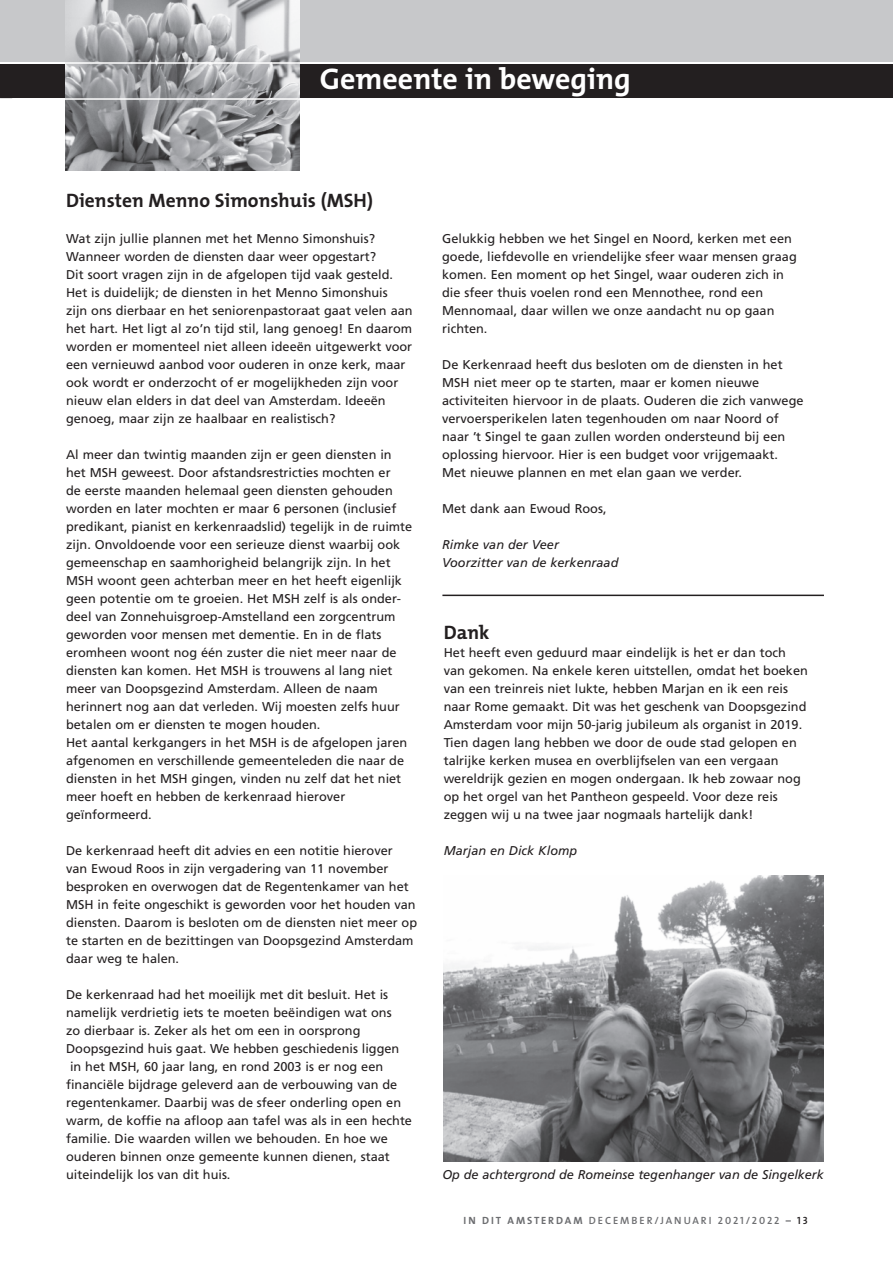
<style>
.page{position:relative;width:893px;height:1263px;background:#fff}
.page>*{position:absolute;margin:0;border:0;box-sizing:border-box;transform-origin:0 0}
.t1{font:700 30px "The Mix";color:#fff}
.t2{font:700 19.5px "The Mix";color:#231f20}
.t3{font:12.75px/18px "Frutiger";color:#231f20}
.t4{font:italic 12.75px/18px "Frutiger";letter-spacing:-.005em;color:#231f20}
.t5{font:600 10.5px "The Mix";letter-spacing:.185em;color:#6c6d70}
.s1{font-weight:700}
.s2{font-family:"The Mix Semi Bold Caps";font-weight:400}
.s3{font-family:"The Mix Semi Bold Caps";font-weight:400;color:#231f20}
</style>
<div class="page">
<div style="left:0;top:0;width:893px;height:98px;background:#c7c8ca"></div>
<div style="left:0;top:62px;width:893px;height:36px;background:#231f20"></div>
<img style="left:65px;top:0;width:234px;height:170px">
<hr style="left:0;top:62px;width:893px;height:2px;background:#fff">
<hr style="left:0;top:99px;width:893px;height:1px;background:#fff">
<hr style="left:442px;top:595px;width:382px;height:1px;background:#231f20">
<img style="left:444px;top:876px;width:379px;height:285px">
<h1 class="t1" style="left:320px;top:68px;width:312px">Gemeente in beweging</h1>
<h2 class="t2" style="left:66px;top:194px;width:308px">Diensten Menno Simonshuis (MSH)</h2>
<p class="t3" style="left:66px;top:231px;width:348px">Wat zijn jullie plannen met het Menno Simonshuis?<br>Wanneer worden de diensten daar weer opgestart?<br>Dit soort vragen zijn in de afgelopen tijd vaak gesteld.<br>Het is duidelijk; de diensten in het Menno Simonshuis<br>zijn ons dierbaar en het seniorenpastoraat gaat velen aan het hart. Het ligt al zo’n tijd stil, lang genoeg! En daarom worden er momenteel niet alleen ideeën uitgewerkt voor een vernieuwd aanbod voor ouderen in onze kerk, maar ook wordt er onderzocht of er mogelijkheden zijn voor nieuw elan elders in dat deel van Amsterdam. Ideeën genoeg, maar zijn ze haalbaar en realistisch?</p>
<p class="t3" style="left:66px;top:447px;width:348px">Al meer dan twintig maanden zijn er geen diensten in het MSH geweest. Door afstandsrestricties mochten er<br>de eerste maanden helemaal geen diensten gehouden worden en later mochten er maar 6 personen (inclusief predikant, pianist en kerkenraadslid) tegelijk in de ruimte zijn. Onvoldoende voor een serieuze dienst waarbij ook gemeenschap en saamhorigheid belangrijk zijn. In het MSH woont geen achterban meer en het heeft eigenlijk geen potentie om te groeien. Het MSH zelf is als onder&shy;deel van Zonnehuisgroep-Amstelland een zorgcentrum geworden voor mensen met dementie. En in de flats eromheen woont nog één zuster die niet meer naar de diensten kan komen. Het MSH is trouwens al lang niet meer van Doopsgezind Amsterdam. Alleen de naam herinnert nog aan dat verleden. Wij moesten zelfs huur betalen om er diensten te mogen houden.<br>Het aantal kerkgangers in het MSH is de afgelopen jaren afgenomen en verschillende gemeenteleden die naar de diensten in het MSH gingen, vinden nu zelf dat het niet meer hoeft en hebben de kerkenraad hierover geïnformeerd.</p>
<p class="t3" style="left:66px;top:843px;width:353px">De kerkenraad heeft dit advies en een notitie hierover van Ewoud Roos in zijn vergadering van 11 november besproken en overwogen dat de Regentenkamer van het MSH in feite ongeschikt is geworden voor het houden van diensten. Daarom is besloten om de diensten niet meer op te starten en de bezittingen van Doopsgezind Amsterdam daar weg te halen.</p>
<p class="t3" style="left:66px;top:987px;width:324px">De kerkenraad had het moeilijk met dit besluit. Het is</p>
<p class="t3" style="left:66px;top:1005px;width:327px">namelijk verdrietig iets te moeten beëindigen wat ons</p>
<p class="t3" style="left:66px;top:1023px;width:296px">zo dierbaar is. Zeker als het om een in oorsprong</p>
<p class="t3" style="left:66px;top:1041px;width:335px">Doopsgezind huis gaat. We hebben geschiedenis liggen</p>
<p class="t3" style="left:70px;top:1059px;width:315px">in het MSH, 60 jaar lang, en rond 2003 is er nog een</p>
<p class="t3" style="left:66px;top:1077px;width:333px">financiële bijdrage geleverd aan de verbouwing van de</p>
<p class="t3" style="left:66px;top:1095px;width:337px">regentenkamer. Daarbij was de sfeer onderling open en</p>
<p class="t3" style="left:66px;top:1113px;width:347px">warm, de koffie na afloop aan tafel was als in een hechte</p>
<p class="t3" style="left:66px;top:1131px;width:323px">familie. Die waarden willen we behouden. En hoe we</p>
<p class="t3" style="left:66px;top:1149px;width:325px">ouderen binnen onze gemeente kunnen dienen, staat</p>
<p class="t3" style="left:66px;top:1167px;width:166px">uiteindelijk los van dit huis.</p>
<p class="t3" style="left:442px;top:231px;width:356px">Gelukkig hebben we het Singel en Noord, kerken met een goede, liefdevolle en vriendelijke sfeer waar mensen graag komen. Een moment op het Singel, waar ouderen zich in die sfeer thuis voelen rond een Mennothee, rond een Mennomaal, daar willen we onze aandacht nu op gaan richten.</p>
<p class="t3" style="left:442px;top:357px;width:363px">De Kerkenraad heeft dus besloten om de diensten in het MSH niet meer op te starten, maar er komen nieuwe activiteiten hiervoor in de plaats. Ouderen die zich vanwege vervoersperikelen laten tegenhouden om naar Noord of naar ’t Singel te gaan zullen worden ondersteund bij een oplossing hiervoor. Hier is een budget voor vrijgemaakt.<br>Met nieuwe plannen en met elan gaan we verder.</p>
<p class="t3" style="left:442px;top:501px;width:166px">Met dank aan Ewoud Roos,</p>
<p class="t4" style="left:442px;top:537px;width:178px">Rimke van der Veer<br>Voorzitter van de kerkenraad</p>
<h2 class="t2" style="left:444px;top:626px;width:47px">Dank</h2>
<p class="t3" style="left:444px;top:645px;width:366px">Het heeft even geduurd maar eindelijk is het er dan toch van gekomen. Na enkele keren uitstellen, omdat het boeken van een treinreis niet lukte, hebben Marjan en ik een reis naar Rome gemaakt. Dit was het geschenk van Doopsgezind Amsterdam voor mijn 50-jarig jubileum als organist in 2019.<br>Tien dagen lang hebben we door de oude stad gelopen en talrijke kerken musea en overblijfselen van een vergaan wereldrijk gezien en mogen ondergaan. Ik heb zowaar nog op het orgel van het Pantheon gespeeld. Voor deze reis zeggen wij u na twee jaar nogmaals hartelijk dank!</p>
<p class="t4" style="left:444px;top:843px;width:135px">Marjan en Dick Klomp</p>
<p class="t4" style="left:442px;top:1167px;width:383px">Op de achtergrond de Romeinse tegenhanger van de Singelkerk</p>
<p class="t5" style="left:463px;top:1216px;width:346px"><span class="s1">IN DIT AMSTERDAM</span> DECEMBER/JANUARI <span class="s2">2021/2022</span> <span class="s1">–</span> <span class="s3">13</span></p>
</div>
